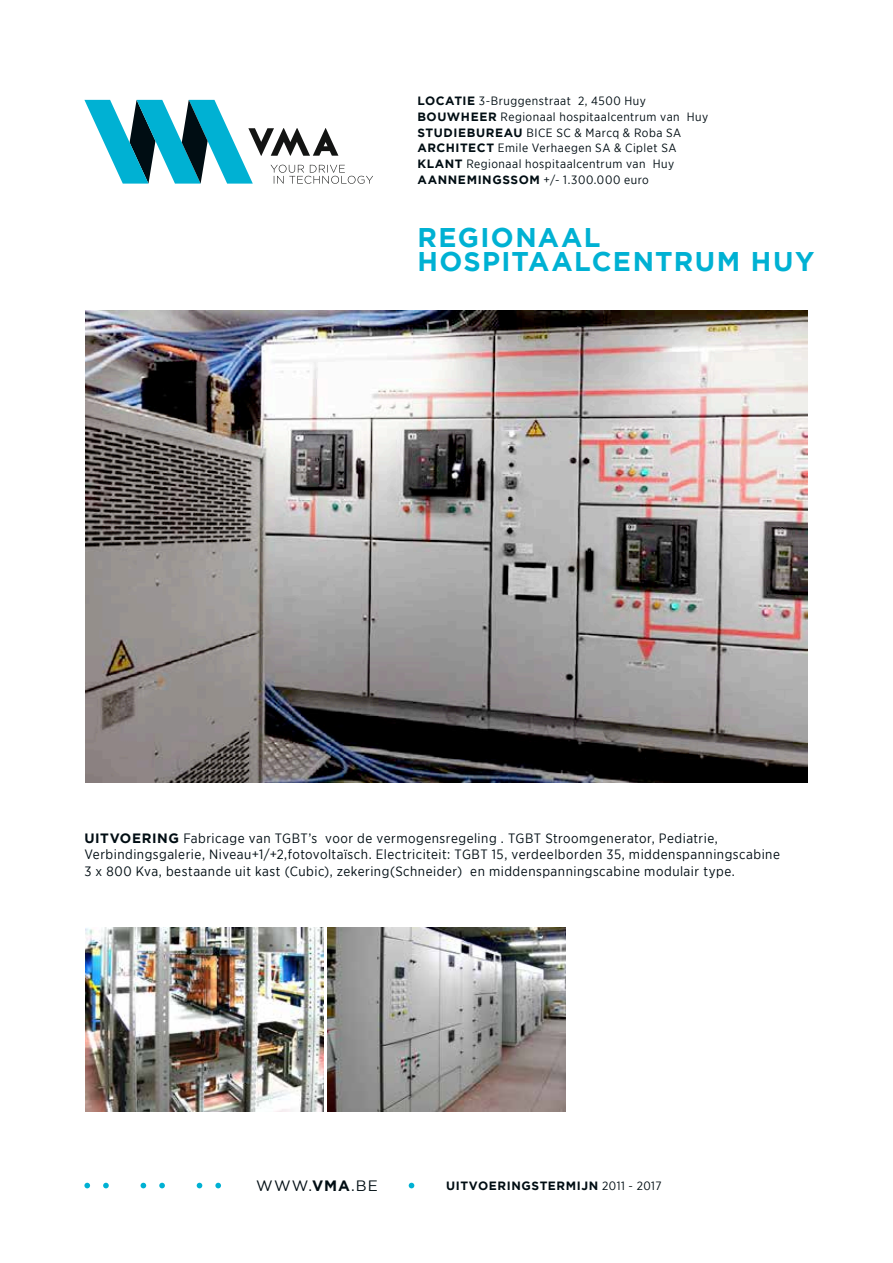
<style>
.page{position:relative;width:893px;height:1263px;background:#fff}
.page>*{position:absolute;margin:0;border:0;box-sizing:border-box;transform-origin:0 0}
.t1{font:700 27px/24px "Gotham";letter-spacing:.05em;color:#00b1d3}
.t2{font:15px "Gotham";color:#000d13}
.t3{font:13.5px/16.5px "Gotham Narrow";letter-spacing:.035em;color:#000d13}
.t4{font:12px/15.8px "Gotham Narrow";letter-spacing:.04em;color:#000d13}
.t5{font:700 12px "Gotham";letter-spacing:.05em;color:#000d13}
.s1{font-family:"Gotham";font-weight:700}
.s2{font-weight:700}
.s3{font-family:"Gotham Narrow";font-weight:400}
</style>
<div class="page">
<svg style="left:84px;top:100px;width:289px;height:84px"></svg>
<svg style="left:84px;top:1183px;width:6px;height:5px"></svg>
<svg style="left:103px;top:1183px;width:6px;height:5px"></svg>
<svg style="left:141px;top:1183px;width:5px;height:5px"></svg>
<svg style="left:159px;top:1183px;width:6px;height:5px"></svg>
<svg style="left:197px;top:1183px;width:5px;height:5px"></svg>
<svg style="left:215px;top:1183px;width:6px;height:5px"></svg>
<svg style="left:409px;top:1183px;width:5px;height:5px"></svg>
<img style="left:85px;top:310px;width:723px;height:472px">
<img style="left:85px;top:927px;width:238px;height:184px">
<img style="left:327px;top:927px;width:239px;height:184px">
<p class="t4" style="left:417px;top:93px;width:292px"><span class="s1">LOCATIE</span> 3-Bruggenstraat 2, 4500 Huy <span class="s1">BOUWHEER</span> Regionaal hospitaalcentrum van Huy <span class="s1">STUDIEBUREAU</span> BICE SC &amp; Marcq &amp; Roba SA <span class="s1">ARCHITECT</span> Emile Verhaegen SA &amp; Ciplet SA <span class="s1">KLANT</span> Regionaal hospitaalcentrum van Huy <span class="s1">AANNEMINGSSOM</span> +/- 1.300.000 euro</p>
<h1 class="t1" style="left:417px;top:225px;width:399px">REGIONAAL<br>HOSPITAALCENTRUM HUY</h1>
<p class="t3" style="left:84px;top:830px;width:697px"><span class="s1">UITVOERING</span> Fabricage van TGBT’s voor de vermogensregeling . TGBT Stroomgenerator, Pediatrie,<br>Verbindingsgalerie, Niveau+1/+2,fotovoltaïsch. Electriciteit: TGBT 15, verdeelborden 35, middenspanningscabine<br>3 x 800 Kva, bestaande uit kast (Cubic), zekering(Schneider) en middenspanningscabine modulair type.</p>
<p class="t2" style="left:256px;top:1176px;width:123px">WWW.<span class="s2">VMA</span>.BE</p>
<p class="t5" style="left:446px;top:1177px;width:217px">UITVOERINGSTERMIJN <span class="s3">2011 - 2017</span></p>
</div>
